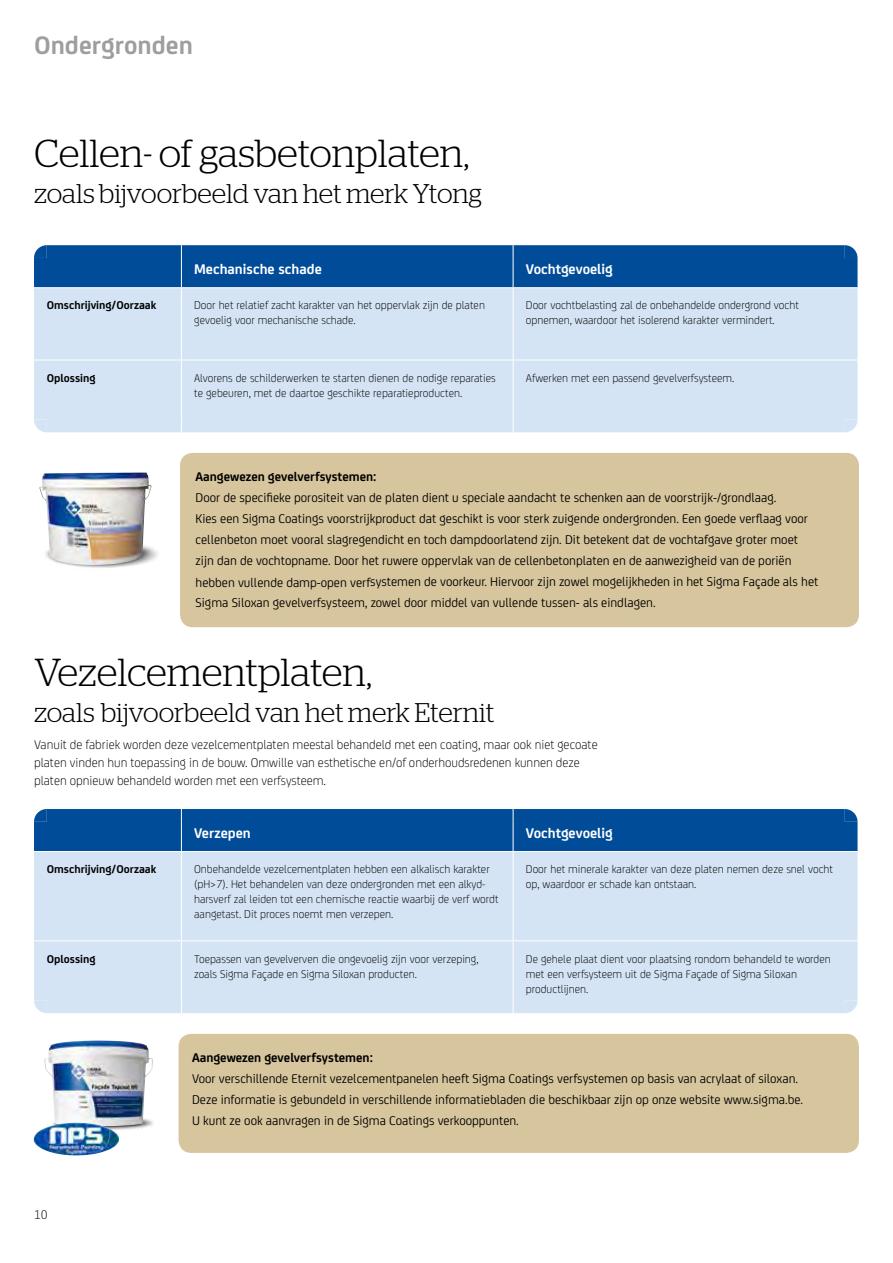
<style>
.page{position:relative;width:893px;height:1263px;background:#fff}
.page>*{position:absolute;margin:0;border:0;box-sizing:border-box;transform-origin:0 0}
.t1{font:300 39px "Stag";letter-spacing:-.005em;color:#000}
.t2{font:300 27px "Stag";letter-spacing:-.005em;color:#000}
.t3{font:700 27px "FS Joey";color:#9c9e9f}
.t4{font:700 15px "FS Joey";color:#fff}
.t5{font:13.5px/21px "FS Joey";color:#000}
.t6{font:300 13.5px/18px "FS Joey";color:#000}
.t7{font:700 13.5px "FS Joey";color:#000}
.t8{font:300 12px/15px "FS Joey";color:#000}
.t9{font:700 12px "FS Joey";color:#000}
</style>
<div class="page">
<img style="left:119px;top:1126px;width:30px;height:14px">
<img style="left:68px;top:548px;width:90px;height:20px">
<div style="left:180px;top:453px;width:679px;height:174px;background:#d7c69d;border-radius:13px"></div>
<div style="left:179px;top:1034px;width:680px;height:119px;background:#d7c69d;border-radius:13px"></div>
<div style="left:34px;top:288px;width:823px;height:144px;background:#d4e4f4"></div>
<hr style="left:181px;top:288px;width:1px;height:72px;background:#fff">
<hr style="left:513px;top:288px;width:1px;height:72px;background:#fff">
<hr style="left:181px;top:360px;width:1px;height:60px;background:#fff">
<hr style="left:513px;top:360px;width:1px;height:60px;background:#fff">
<svg style="left:181px;top:420px;width:1px;height:12px"></svg>
<svg style="left:513px;top:420px;width:1px;height:12px"></svg>
<svg style="left:34px;top:360px;width:13px;height:1px"></svg>
<hr style="left:47px;top:360px;width:134px;height:1px;background:#fff">
<hr style="left:181px;top:360px;width:332px;height:1px;background:#fff">
<hr style="left:513px;top:360px;width:332px;height:1px;background:#fff">
<svg style="left:845px;top:360px;width:12px;height:1px"></svg>
<div style="left:34px;top:245px;width:823px;height:43px;background:#004c99"></div>
<svg style="left:34px;top:420px;width:13px;height:12px"></svg>
<svg style="left:845px;top:420px;width:12px;height:12px"></svg>
<div style="left:34px;top:852px;width:823px;height:161px;background:#d4e4f4"></div>
<hr style="left:181px;top:852px;width:1px;height:88px;background:#fff">
<hr style="left:513px;top:852px;width:1px;height:88px;background:#fff">
<hr style="left:181px;top:941px;width:1px;height:59px;background:#fff">
<hr style="left:513px;top:941px;width:1px;height:59px;background:#fff">
<svg style="left:181px;top:1000px;width:1px;height:13px"></svg>
<svg style="left:513px;top:1000px;width:1px;height:13px"></svg>
<svg style="left:34px;top:940px;width:13px;height:1px"></svg>
<hr style="left:47px;top:940px;width:134px;height:1px;background:#fff">
<hr style="left:181px;top:940px;width:332px;height:1px;background:#fff">
<hr style="left:513px;top:940px;width:332px;height:1px;background:#fff">
<svg style="left:845px;top:940px;width:12px;height:1px"></svg>
<div style="left:34px;top:809px;width:823px;height:43px;background:#004c99"></div>
<svg style="left:34px;top:1000px;width:13px;height:13px"></svg>
<svg style="left:845px;top:1000px;width:12px;height:13px"></svg>
<img style="left:44px;top:1040px;width:109px;height:86px">
<img style="left:33px;top:1122px;width:86px;height:34px">
<img style="left:39px;top:472px;width:113px;height:93px">
<h2 class="t3" style="left:34px;top:25px;width:160px">Ondergronden</h2>
<h1 class="t1" style="left:34px;top:132px;width:437px">Cellen- of gasbetonplaten,</h1>
<h2 class="t2" style="left:34px;top:179px;width:449px">zoals bijvoorbeeld van het merk Ytong</h2>
<p class="t4" style="left:194px;top:258px;width:129px">Mechanische schade</p>
<p class="t4" style="left:526px;top:258px;width:88px">Vochtgevoelig</p>
<p class="t9" style="left:47px;top:296px;width:111px">Omschrijving/Oorzaak</p>
<p class="t8" style="left:194px;top:297px;width:292px">Door het relatief zacht karakter van het oppervlak zijn de platen gevoelig voor mechanische schade.</p>
<p class="t8" style="left:526px;top:297px;width:275px">Door vochtbelasting zal de onbehandelde ondergrond vocht opnemen, waardoor het isolerend karakter vermindert.</p>
<p class="t9" style="left:47px;top:369px;width:50px">Oplossing</p>
<p class="t8" style="left:194px;top:370px;width:303px">Alvorens de schilderwerken te starten dienen de nodige reparaties te gebeuren, met de daartoe geschikte reparatieproducten.</p>
<p class="t8" style="left:526px;top:370px;width:210px">Afwerken met een passend gevelverfsysteem.</p>
<p class="t7" style="left:196px;top:467px;width:182px">Aangewezen gevelverfsystemen:</p>
<p class="t5" style="left:196px;top:487px;width:624px">Door de specifieke porositeit van de platen dient u speciale aandacht te schenken aan de voorstrijk-/grondlaag.<br>Kies een Sigma Coatings voorstrijkproduct dat geschikt is voor sterk zuigende ondergronden. Een goede verflaag voor cellenbeton moet vooral slagregendicht en toch dampdoorlatend zijn. Dit betekent dat de vochtafgave groter moet zijn dan de vochtopname. Door het ruwere oppervlak van de cellenbetonplaten en de aanwezigheid van de poriën hebben vullende damp-open verfsystemen de voorkeur. Hiervoor zijn zowel mogelijkheden in het Sigma Façade als het Sigma Siloxan gevelverfsysteem, zowel door middel van vullende tussen- als eindlagen.</p>
<h1 class="t1" style="left:34px;top:650px;width:340px">Vezelcementplaten,</h1>
<h2 class="t2" style="left:34px;top:697px;width:462px">zoals bijvoorbeeld van het merk Eternit</h2>
<p class="t6" style="left:34px;top:735px;width:565px">Vanuit de fabriek worden deze vezelcementplaten meestal behandeld met een coating, maar ook niet gecoate platen vinden hun toepassing in de bouw. Omwille van esthetische en/of onderhoudsredenen kunnen deze platen opnieuw behandeld worden met een verfsysteem.</p>
<p class="t4" style="left:194px;top:822px;width:58px">Verzepen</p>
<p class="t4" style="left:526px;top:822px;width:88px">Vochtgevoelig</p>
<p class="t9" style="left:47px;top:860px;width:111px">Omschrijving/Oorzaak</p>
<p class="t8" style="left:194px;top:861px;width:306px">Onbehandelde vezelcementplaten hebben een alkalisch karakter (pH&gt;7). Het behandelen van deze ondergronden met een alkyd&shy;harsverf zal leiden tot een chemische reactie waarbij de verf wordt aangetast. Dit proces noemt men verzepen.</p>
<p class="t8" style="left:526px;top:861px;width:309px">Door het minerale karakter van deze platen nemen deze snel vocht op, waardoor er schade kan ontstaan.</p>
<p class="t9" style="left:47px;top:950px;width:50px">Oplossing</p>
<p class="t8" style="left:194px;top:950px;width:286px">Toepassen van gevelverven die ongevoelig zijn voor verzeping, zoals Sigma Façade en Sigma Siloxan producten.</p>
<p class="t8" style="left:526px;top:950px;width:306px">De gehele plaat dient voor plaatsing rondom behandeld te worden met een verfsysteem uit de Sigma Façade of Sigma Siloxan productlijnen.</p>
<p class="t6" style="left:34px;top:1205px;width:15px">10</p>
<p class="t7" style="left:192px;top:1048px;width:182px">Aangewezen gevelverfsystemen:</p>
<p class="t5" style="left:192px;top:1067px;width:613px">Voor verschillende Eternit vezelcementpanelen heeft Sigma Coatings verfsystemen op basis van acrylaat of siloxan.<br>Deze informatie is gebundeld in verschillende informatiebladen die beschikbaar zijn op onze website www.sigma.be.<br>U kunt ze ook aanvragen in de Sigma Coatings verkooppunten.</p>
</div>
